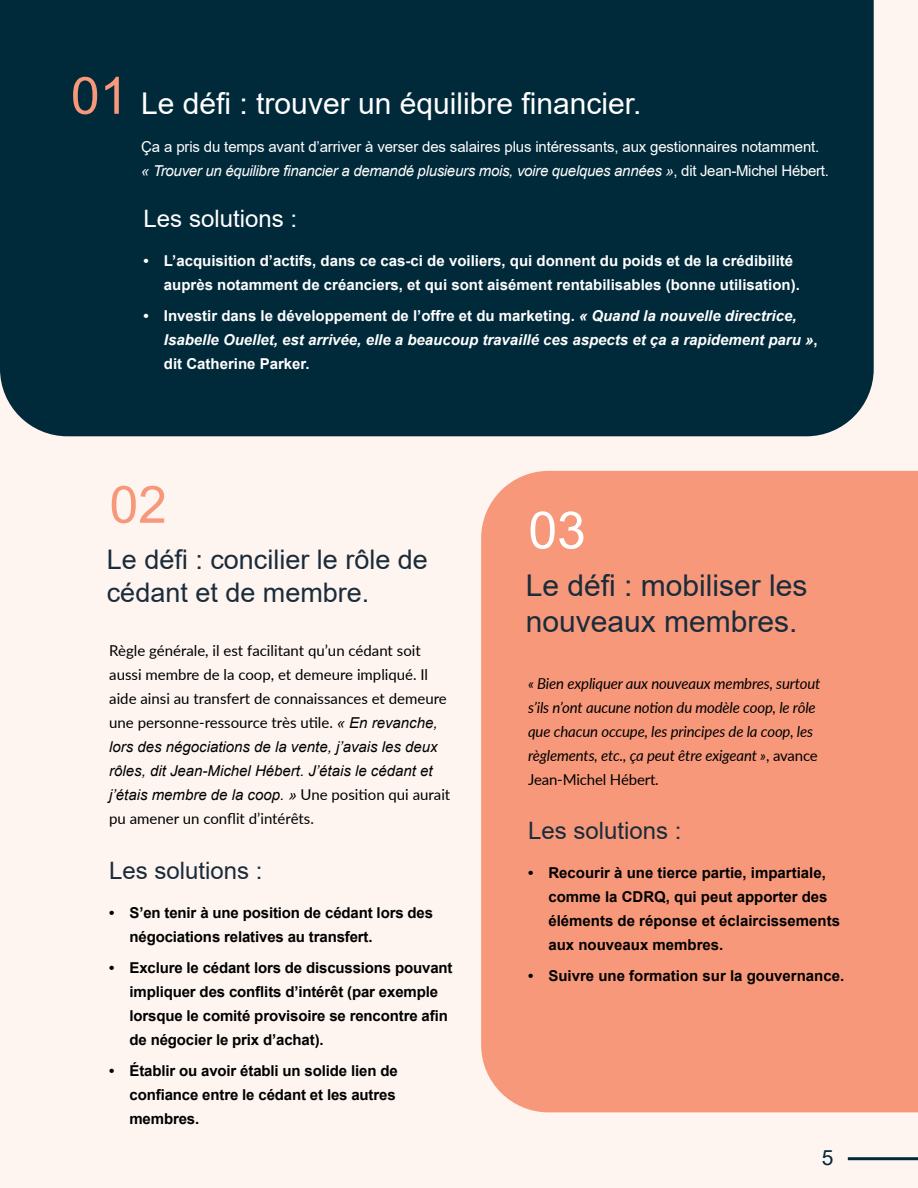
<style>
.page{position:relative;width:918px;height:1188px;background:#fef4f0}
.page>*{position:absolute;margin:0;border:0;box-sizing:border-box;transform-origin:0 0}
.t1{font:51.6px "Arial";color:#f7987b}
.t2{font:51.6px "Arial";color:#fff}
.t3{font:30px "Arial";color:#fff}
.t4{font:30px/36px "Arial";color:#1a2c3a}
.t5{font:27px/33px "Arial";color:#1a2c3a}
.t6{font:24px "Arial";color:#1a2c3a}
.t7{font:24px "Arial";color:#fff}
.t8{font:21px "Arial";color:#002a3a}
.t9{font:700 15px/24px "Arial";letter-spacing:-.01em;color:#000}
.t10{font:15px/24px "Lato";color:#000}
.t11{font:15px/24px "Arial";letter-spacing:-.01em;color:#fff}
.t12{font:italic 15px/24px "Lato";letter-spacing:-.01em;color:#000}
.t13{font:italic 700 15px/24px "Arial";color:#fff}
.t14{font:700 15px/24px "Arial";color:#fff}
.t15{font:italic 15px/24px "Arial";color:#000}
.s1{font-style:italic}
.s2{font-style:normal}
.s3{font-family:"Arial";font-style:italic}
.s4{font-family:"Lato";font-style:normal}
</style>
<div class="page">
<div style="left:0;top:0;width:874px;height:436px;background:#002a3a"></div>
<div style="left:481px;top:471px;width:437px;height:641px;background:#f7987b"></div>
<hr style="left:848px;top:1157px;width:70px;height:3px;background:#002a3a">
<h1 class="t1" style="left:71px;top:60px;width:59px">01</h1>
<h2 class="t3" style="left:141px;top:82px;width:502px">Le défi : trouver un équilibre financier.</h2>
<p class="t11" style="left:141px;top:134px;width:689px">Ça a pris du temps avant d’arriver à verser des salaires plus intéressants, aux gestionnaires notamment. <span class="s1">« Trouver un équilibre financier a demandé plusieurs mois, voire quelques années »</span>, dit Jean-Michel Hébert.</p>
<h3 class="t7" style="left:144px;top:202px;width:155px">Les solutions :</h3>
<p class="t14" style="left:164px;top:250px;width:638px;text-indent:-20px">• L’acquisition d’actifs, dans ce cas-ci de voiliers, qui donnent du poids et de la crédibilité auprès notamment de créanciers, et qui sont aisément rentabilisables (bonne utilisation).</p>
<p class="t13" style="left:164px;top:305px;width:655px;text-indent:-20px"><span class="s2">• Investir dans le développement de l’offre et du marketing.</span> « Quand la nouvelle directrice,<br>Isabelle Ouellet, est arrivée, elle a beaucoup travaillé ces aspects et ça a rapidement paru »<span class="s2">, dit Catherine Parker.</span></p>
<h1 class="t1" style="left:110px;top:469px;width:59px">02</h1>
<h3 class="t5" style="left:107px;top:543px;width:323px">Le défi : concilier le rôle de cédant et de membre.</h3>
<p class="t10" style="left:109px;top:638px;width:339px">Règle générale, il est facilitant qu’un cédant soit aussi membre de la coop, et demeure impliqué. Il aide ainsi au transfert de connaissances et demeure une personne-ressource très utile. <span class="s3">« En revanche,</span></p>
<p class="t15" style="left:109px;top:735px;width:343px">lors des négociations de la vente, j’avais les deux rôles, dit Jean-Michel Hébert. J’étais le cédant et j’étais membre de la coop. » <span class="s4">Une position qui aurait</span></p>
<p class="t10" style="left:109px;top:806px;width:206px">pu amener un conflit d’intérêts.</p>
<h3 class="t6" style="left:109px;top:854px;width:155px">Les solutions :</h3>
<p class="t9" style="left:129px;top:901px;width:305px;text-indent:-20px">• S’en tenir à une position de cédant lors des négociations relatives au transfert.</p>
<p class="t9" style="left:129px;top:956px;width:325px;text-indent:-20px">• Exclure le cédant lors de discussions pouvant impliquer des conflits d’intérêt (par exemple lorsque le comité provisoire se rencontre afin de négocier le prix d’achat).</p>
<p class="t9" style="left:129px;top:1059px;width:270px;text-indent:-20px">• Établir ou avoir établi un solide lien de confiance entre le cédant et les autres membres.</p>
<h1 class="t2" style="left:528px;top:495px;width:59px">03</h1>
<h2 class="t4" style="left:526px;top:567px;width:283px">Le défi : mobiliser les nouveaux membres.</h2>
<p class="t12" style="left:528px;top:671px;width:294px">« Bien expliquer aux nouveaux membres, surtout s’ils n’ont aucune notion du modèle coop, le rôle que chacun occupe, les principes de la coop, les règlements, etc., ça peut être exigeant »<span class="s2">, avance Jean-Michel Hébert.</span></p>
<h3 class="t6" style="left:528px;top:814px;width:155px">Les solutions :</h3>
<p class="t9" style="left:548px;top:861px;width:293px;text-indent:-20px">• Recourir à une tierce partie, impartiale, comme la CDRQ, qui peut apporter des éléments de réponse et éclaircissements aux nouveaux membres.</p>
<p class="t9" style="left:528px;top:964px;width:318px">• Suivre une formation sur la gouvernance.</p>
<h3 class="t8" style="left:822px;top:1143px;width:13px">5</h3>
</div>
